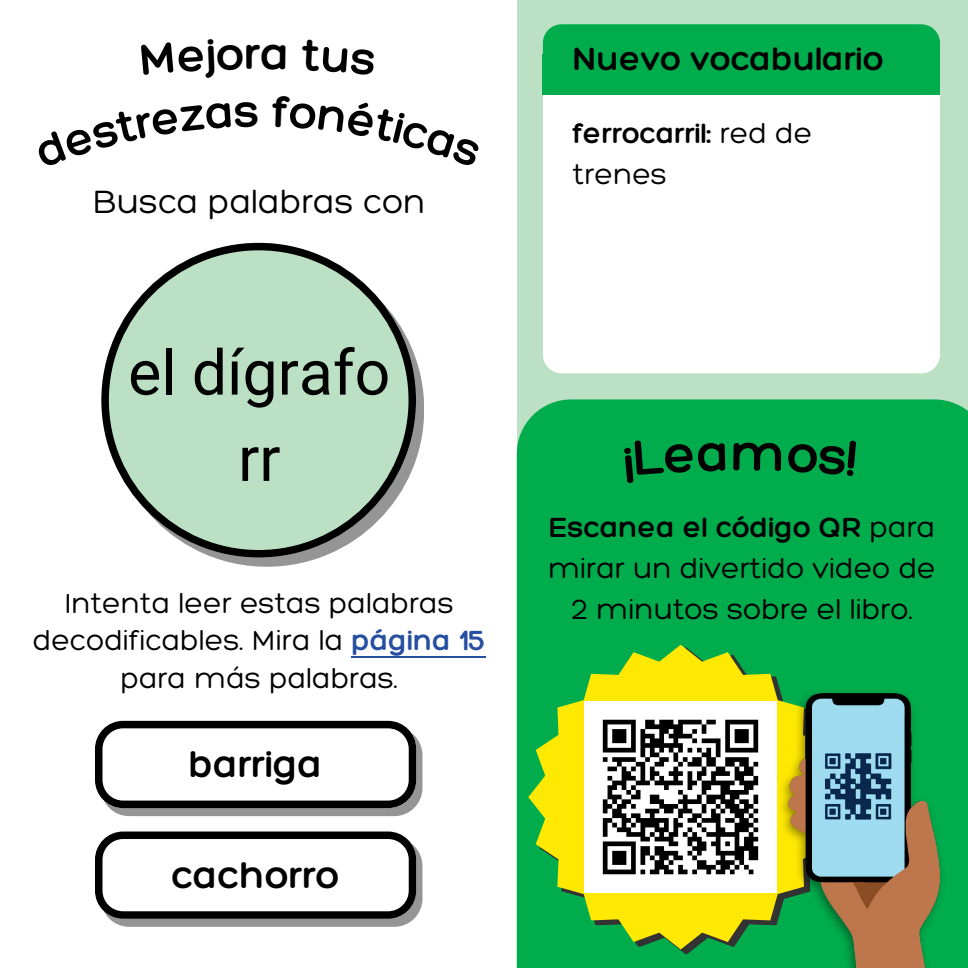
<style>
.page{position:relative;width:968px;height:968px;background:#fff}
.page>*{position:absolute;margin:0;border:0;box-sizing:border-box;transform-origin:0 0}
.t1{font:62.5px/86.2px "Roboto";color:#000;text-align:center}
.t2{font:300 47.5px "Hero";color:#000}
.t3{font:300 40px "Hero";color:#000}
.t4{font:300 35px "Hero";color:#000}
.t5{font:300 35px "Hero";color:#000}
.t6{font:300 30px/41.2px "Hero";color:#000;text-align:center}
.t7{font:300 30px/41.2px "Hero";color:#000}
.s1{color:#264fa2}
.s2{font-style:inherit}
</style>
<div class="page">
<div style="left:517px;top:0;width:451px;height:968px;background:#bce0c4"></div>
<div style="left:517px;top:399px;width:451px;height:569px;background:#00ac4c"></div>
<div style="left:543px;top:59px;width:396px;height:314px;background:#fff;border-radius:19px"></div>
<div style="left:543px;top:24px;width:396px;height:64px;background:#00ac4c;border-radius:19px"></div>
<div style="left:101px;top:727px;width:321px;height:89px;background:#959595;border-radius:28px"></div>
<div style="left:101px;top:837px;width:321px;height:89px;background:#959595;border-radius:28px"></div>
<div style="left:543px;top:55px;width:397px;height:40px;background:#00ac4c"></div>
<svg style="left:101px;top:243px;width:315px;height:314px"></svg>
<svg style="left:528px;top:644px;width:305px;height:305px;background:#86c827"></svg>
<svg style="left:95px;top:720px;width:321px;height:88px;background:#cbcbcb"></svg>
<svg style="left:95px;top:831px;width:321px;height:87px;background:#cdcdcd"></svg>
<hr style="left:351px;top:656px;width:135px;height:1px;background:#264fa2">
<img style="left:585px;top:701px;width:188px;height:191px">
<img style="left:773px;top:683px;width:176px;height:285px">
<div style="left:624px;top:438px;width:101px;height:45px;background:#00ac4c"></div>
<svg style="left:733px;top:442px;width:48px;height:29px"></svg>
<div style="left:787px;top:440px;width:69px;height:36px;background:#00ac4c"></div>
<h2 class="t2" style="left:245px;top:24px;width:17px">r</h2>
<p class="t4" style="left:93px;top:180px;width:334px">Busca palabras con</p>
<p class="t1" style="left:128px;top:330px;width:264px">el dígrafo rr</p>
<p class="t6" style="left:33px;top:583px;width:454px;line-height:37.5px">Intenta leer estas palabras decodificables. Mira la <span class="s1">página 15</span></p>
<p class="t6" style="left:120px;top:657px;width:279px">para más palabras.</p>
<p class="t3" style="left:189px;top:739px;width:135px">barriga</p>
<p class="t3" style="left:172px;top:850px;width:169px">cachorro</p>
<h2 class="t5" style="left:573px;top:37px;width:312px">Nuevo vocabulario</h2>
<p class="t7" style="left:573px;top:111px;width:241px">ferrocarril: <span class="s2">red de trenes</span></p>
<p class="t6" style="left:548px;top:505px;width:389px"><span class="s2">Escanea el código QR</span> para mirar un divertido video de<br>2 minutos sobre el libro.</p>
</div>
